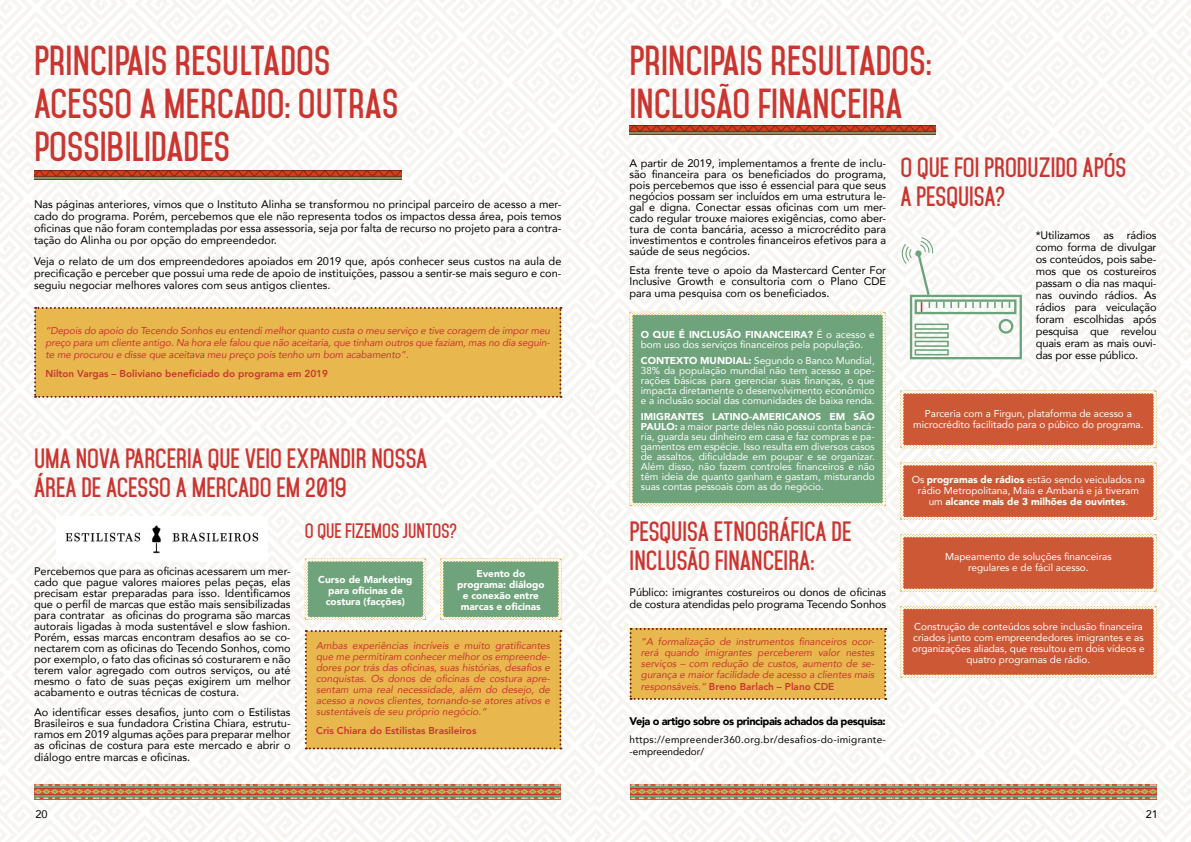
<style>
.page{position:relative;width:1191px;height:842px;background:#fff}
.page>*{position:absolute;margin:0;border:0;box-sizing:border-box;transform-origin:0 0}
.t1{font:700 36px/43.2px "Mohave";color:#cb3530}
.t2{font:700 24px/28.8px "Mohave";color:#cb3530}
.t3{font:700 18px "Mohave";color:#cb3530}
.t4{font:11px/11px "Avenir";color:#000;text-align:justify}
.t5{font:900 11px "Avenir";letter-spacing:-.04em;color:#000}
.t6{font:10px/10px "Avenir";color:#fff;text-align:center}
.t7{font:italic 10px/11px "Avenir";color:#cb3530;text-align:justify}
.t8{font:800 10px "Avenir";color:#cb3530}
.t9{font:900 10px/11px "Avenir";color:#fff;text-align:center}
.t10{font:10px/12px "Avenir";letter-spacing:.03em;color:#000}
.s1{font-weight:900}
.s2{font-weight:400;font-style:italic}
</style>
<div class="page">
<img style="left:0;top:0;width:1190px;height:842px">
<svg style="left:495px;top:784px;width:33px;height:1px"></svg>
<svg style="left:528px;top:784px;width:33px;height:1px"></svg>
<svg style="left:429px;top:784px;width:33px;height:1px"></svg>
<svg style="left:462px;top:784px;width:33px;height:1px"></svg>
<svg style="left:364px;top:784px;width:33px;height:1px"></svg>
<svg style="left:397px;top:784px;width:32px;height:1px"></svg>
<svg style="left:298px;top:784px;width:33px;height:1px"></svg>
<svg style="left:331px;top:784px;width:33px;height:1px"></svg>
<svg style="left:232px;top:784px;width:33px;height:1px"></svg>
<svg style="left:265px;top:784px;width:33px;height:1px"></svg>
<svg style="left:166px;top:784px;width:33px;height:1px"></svg>
<svg style="left:199px;top:784px;width:33px;height:1px"></svg>
<svg style="left:100px;top:784px;width:33px;height:1px"></svg>
<svg style="left:133px;top:784px;width:33px;height:1px"></svg>
<svg style="left:34px;top:784px;width:33px;height:1px"></svg>
<svg style="left:67px;top:784px;width:33px;height:1px"></svg>
<svg style="left:34px;top:785px;width:528px;height:14px;background:#b0825b"></svg>
<svg style="left:1091px;top:784px;width:33px;height:1px"></svg>
<svg style="left:1124px;top:784px;width:33px;height:1px"></svg>
<svg style="left:1025px;top:784px;width:33px;height:1px"></svg>
<svg style="left:1058px;top:784px;width:33px;height:1px"></svg>
<svg style="left:959px;top:784px;width:33px;height:1px"></svg>
<svg style="left:992px;top:784px;width:33px;height:1px"></svg>
<svg style="left:893px;top:784px;width:33px;height:1px"></svg>
<svg style="left:926px;top:784px;width:33px;height:1px"></svg>
<svg style="left:827px;top:784px;width:33px;height:1px"></svg>
<svg style="left:860px;top:784px;width:33px;height:1px"></svg>
<svg style="left:761px;top:784px;width:33px;height:1px"></svg>
<svg style="left:794px;top:784px;width:33px;height:1px"></svg>
<svg style="left:695px;top:784px;width:33px;height:1px"></svg>
<svg style="left:728px;top:784px;width:33px;height:1px"></svg>
<svg style="left:629px;top:784px;width:33px;height:1px"></svg>
<svg style="left:662px;top:784px;width:33px;height:1px"></svg>
<svg style="left:629px;top:785px;width:528px;height:14px;background:#b0825b"></svg>
<svg style="left:305px;top:558px;width:121px;height:62px;background:#83ae88"></svg>
<svg style="left:440px;top:558px;width:121px;height:62px;background:#83ae88"></svg>
<div style="left:34px;top:307px;width:527px;height:91px;background:#e8b74e"></div>
<div style="left:305px;top:630px;width:256px;height:119px;background:#e8b74e"></div>
<svg style="left:629px;top:312px;width:257px;height:194px;background:#76a781"></svg>
<div style="left:629px;top:628px;width:257px;height:72px;background:#e8b74e"></div>
<svg style="left:900px;top:390px;width:256px;height:58px;background:#d36e4f"></svg>
<svg style="left:900px;top:462px;width:256px;height:58px;background:#d36e4f"></svg>
<svg style="left:900px;top:534px;width:256px;height:58px;background:#d36e4e"></svg>
<svg style="left:900px;top:606px;width:256px;height:72px;background:#d16744"></svg>
<svg style="left:901px;top:235px;width:121px;height:124px"></svg>
<img style="left:57px;top:516px;width:211px;height:45px">
<img style="left:34px;top:170px;width:367px;height:9px">
<img style="left:629px;top:125px;width:306px;height:9px">
<h1 class="t1" style="left:34px;top:40px;width:366px">PRINCIPAIS RESULTADOS<br>ACESSO A MERCADO: OUTRAS<br>POSSIBILIDADES</h1>
<p class="t4" style="left:34px;top:198px;width:529px;line-height:12px">Nas páginas anteriores, vimos que o Instituto Alinha se transformou no principal parceiro de acesso a mer&shy;cado do programa. Porém, percebemos que ele não representa todos os impactos dessa área, pois temos oficinas que não foram contempladas por essa assessoria, seja por falta de recurso no projeto para a contra&shy;tação do Alinha ou por opção do empreendedor.</p>
<p class="t4" style="left:34px;top:254px;width:529px;line-height:12px">Veja o relato de um dos empreendedores apoiados em 2019 que, após conhecer seus custos na aula de precificação e perceber que possui uma rede de apoio de instituições, passou a sentir-se mais seguro e con&shy;seguiu negociar melhores valores com seus antigos clientes.</p>
<p class="t7" style="left:45px;top:324px;width:506px;line-height:12px">“Depois do apoio do Tecendo Sonhos eu entendi melhor quanto custa o meu serviço e tive coragem de impor meu preço para um cliente antigo. Na hora ele falou que não aceitaria, que tinham outros que faziam, mas no dia seguin&shy;te me procurou e disse que aceitava meu preço pois tenho um bom acabamento”.</p>
<p class="t8" style="left:45px;top:366px;width:284px">Nilton Vargas – Boliviano beneficiado do programa em 2019</p>
<h2 class="t2" style="left:34px;top:445px;width:395px">UMA NOVA PARCERIA QUE VEIO EXPANDIR NOSSA<br>ÁREA DE ACESSO A MERCADO EM 2019</h2>
<p class="t4" style="left:34px;top:565px;width:258px">Percebemos que para as oficinas acessarem um mer&shy;cado que pague valores maiores pelas peças, elas precisam estar preparadas para isso. Identificamos que o perfil de marcas que estão mais sensibilizadas para contratar as oficinas do programa são marcas autorais ligadas à moda sustentável e slow fashion.<br>Porém, essas marcas encontram desafios ao se co&shy;nectarem com as oficinas do Tecendo Sonhos, como por exemplo, o fato das oficinas só costurarem e não terem valor agregado com outros serviços, ou até mesmo o fato de suas peças exigirem um melhor acabamento e outras técnicas de costura.</p>
<p class="t4" style="left:34px;top:706px;width:258px">Ao identificar esses desafios, junto com o Estilistas Brasileiros e sua fundadora Cristina Chiara, estrutu&shy;ramos em 2019 algumas ações para preparar melhor as oficinas de costura para este mercado e abrir o</p>
<p class="t4" style="left:34px;top:751px;width:158px">diálogo entre marcas e oficinas.</p>
<h3 class="t3" style="left:305px;top:520px;width:153px">O QUE FIZEMOS JUNTOS?</h3>
<p class="t9" style="left:318px;top:573px;width:96px">Curso de Marketing para oficinas de costura (facções)</p>
<p class="t9" style="left:457px;top:567px;width:89px">Evento do programa: diálogo e conexão entre marcas e oficinas</p>
<p class="t7" style="left:316px;top:639px;width:235px">Ambas experiências incríveis e muito gratificantes que me permitiram conhecer melhor os empreende&shy;dores por trás das oficinas, suas histórias, desafios e conquistas. Os donos de oficinas de costura apre&shy;sentam uma real necessidade, além do desejo, de acesso a novos clientes, tornando-se atores ativos e sustentáveis de seu próprio negócio.“</p>
<p class="t8" style="left:316px;top:723px;width:162px">Cris Chiara do Estilistas Brasileiros</p>
<h1 class="t1" style="left:629px;top:40px;width:304px">PRINCIPAIS RESULTADOS:<br>INCLUSÃO FINANCEIRA</h1>
<p class="t4" style="left:629px;top:157px;width:258px">A partir de 2019, implementamos a frente de inclu&shy;são financeira para os beneficiados do programa, pois percebemos que isso é essencial para que seus negócios possam ser incluídos em uma estrutura le&shy;gal e digna. Conectar essas oficinas com um mer&shy;cado regular trouxe maiores exigências, como aber&shy;tura de conta bancária, acesso a microcrédito para investimentos e controles financeiros efetivos para a saúde de seus negócios.</p>
<p class="t4" style="left:629px;top:265px;width:258px">Esta frente teve o apoio da Mastercard Center For<br>Inclusive Growth e consultoria com o Plano CDE</p>
<p class="t4" style="left:629px;top:288px;width:201px">para uma pesquisa com os beneficiados.</p>
<p class="t6" style="left:641px;top:329px;width:235px;text-align:left"><span class="s1">O QUE É INCLUSÃO FINANCEIRA?</span> É o acesso e bom uso dos serviços financeiros pela população.</p>
<p class="t6" style="left:641px;top:355px;width:235px;text-align:justify"><span class="s1">CONTEXTO MUNDIAL:</span> Segundo o Banco Mundial, 38% da população mundial não tem acesso a ope&shy;rações básicas para gerenciar suas finanças, o que impacta diretamente o desenvolvimento econômico e a inclusão social das comunidades de baixa renda.</p>
<p class="t6" style="left:641px;top:411px;width:235px;text-align:justify"><span class="s1">IMIGRANTES LATINO-AMERICANOS EM SÃO PAULO:</span> a maior parte deles não possui conta bancá&shy;ria, guarda seu dinheiro em casa e faz compras e pa&shy;gamentos em espécie. Isso resulta em diversos casos de assaltos, dificuldade em poupar e se organizar.<br>Além disso, não fazem controles financeiros e não têm ideia de quanto ganham e gastam, misturando suas contas pessoais com as do negócio.</p>
<h2 class="t2" style="left:629px;top:517px;width:223px">PESQUISA ETNOGRÁFICA DE<br>INCLUSÃO FINANCEIRA:</h2>
<p class="t4" style="left:629px;top:586px;width:258px;line-height:12px">Público: imigrantes costureiros ou donos de oficinas de costura atendidas pelo programa Tecendo Sonhos</p>
<h2 class="t2" style="left:900px;top:154px;width:228px">O QUE FOI PRODUZIDO APÓS<br>A PESQUISA?</h2>
<p class="t4" style="left:1035px;top:228px;width:122px;line-height:12px">*Utilizamos as rádios como forma de divulgar os conteúdos, pois sabe&shy;mos que os costureiros passam o dia nas maqui&shy;nas ouvindo rádios. As rádios para veiculação foram escolhidas após pesquisa que revelou quais eram as mais ouvi&shy;das por esse público.</p>
<p class="t6" style="left:913px;top:408px;width:232px;line-height:11px">Parceria com a Firgun, plataforma de acesso a microcrédito facilitado para o púbico do programa.</p>
<p class="t6" style="left:911px;top:473px;width:235px;line-height:11px">Os <span class="s1">programas de rádios</span> estão sendo veiculados na rádio Metropolitana, Maia e Ambaná e já tiveram um <span class="s1">alcance mais de 3 milhões de ouvintes</span>.</p>
<p class="t6" style="left:945px;top:551px;width:168px;line-height:11px">Mapeamento de soluções financeiras regulares e de fácil acesso.</p>
<p class="t7" style="left:641px;top:636px;width:235px">“A formalização de instrumentos financeiros ocor&shy;rerá quando imigrantes perceberem valor nestes serviços – com redução de custos, aumento de se&shy;gurança e maior facilidade de acesso a clientes mais</p>
<p class="t8" style="left:641px;top:679px;width:195px"><span class="s2">responsáveis.”</span> Breno Barlach – Plano CDE</p>
<p class="t5" style="left:629px;top:711px;width:258px">Veja o artigo sobre os principais achados da pesquisa:</p>
<p class="t10" style="left:629px;top:733px;width:258px">https://empreender360.org.br/desafios-do-imigrante--empreendedor/</p>
<p class="t6" style="left:912px;top:621px;width:234px;line-height:11px">Construção de conteúdos sobre inclusão financeira criados junto com empreendedores imigrantes e as organizações aliadas, que resultou em dois vídeos e quatro programas de rádio.</p>
<p class="t4" style="left:35px;top:809px;width:14px">20</p>
<p class="t4" style="left:1145px;top:809px;width:14px">21</p>
</div>
